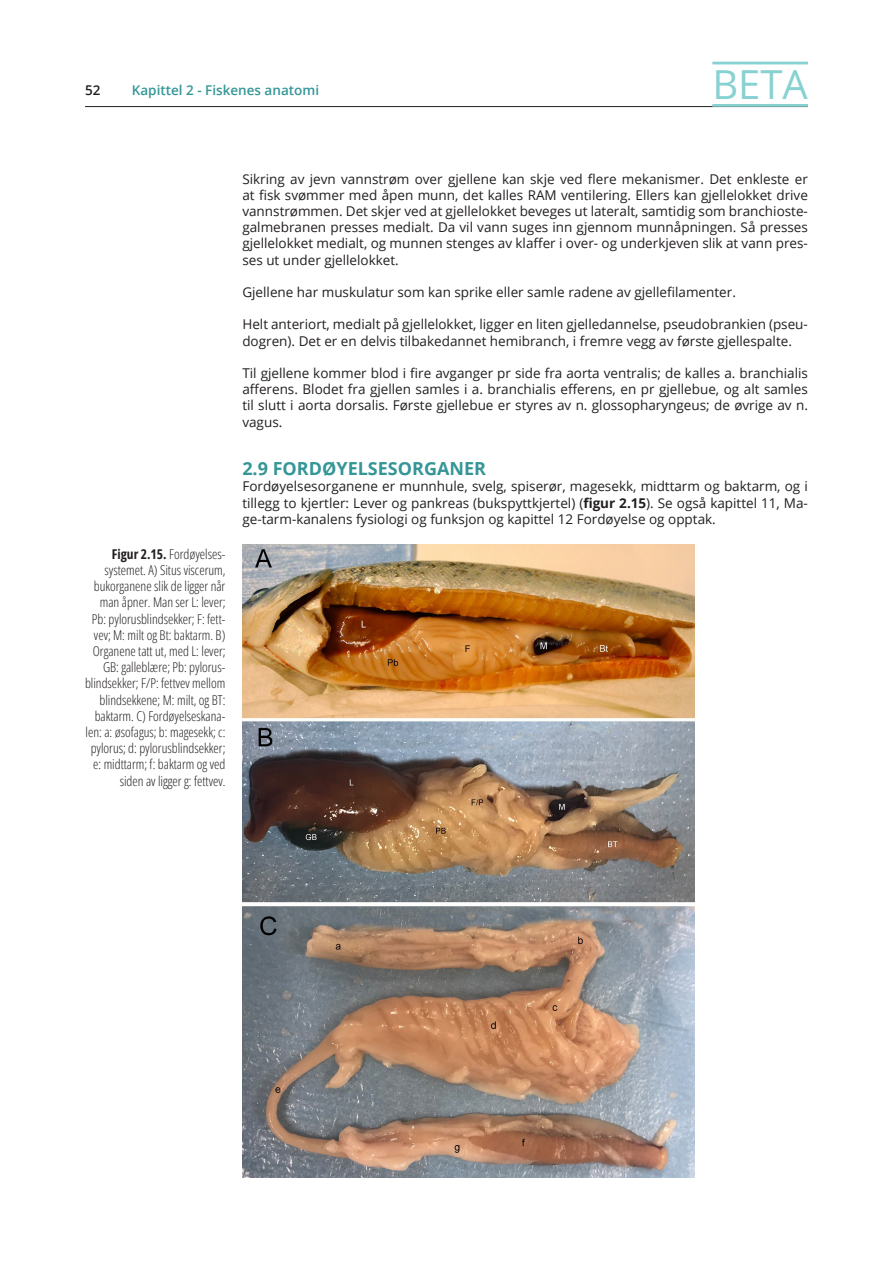
<style>
.page{position:relative;width:893px;height:1263px;background:#fff}
.page>*{position:absolute;margin:0;border:0;box-sizing:border-box;transform-origin:0 0}
.t1{font:40.05px "Open Sans";color:#88d1d1}
.t2{font:700 18px "Open Sans";color:#359697}
.t3{font:13.5px/16.2px "Open Sans";color:#231f20;text-align:justify}
.t4{font:300 13.5px/16.2px "Open Sans Condensed";color:#231f20;text-align:right}
.t5{font:600 13.5px "Open Sans";color:#359697}
.t6{font:600 13.5px "Open Sans";color:#231f20}
.s1{font-weight:700}
</style>
<div class="page">
<hr style="left:85px;top:106px;width:723px;height:1px;background:#231f20">
<hr style="left:712px;top:62px;width:96px;height:2px;background:#88d1d1">
<hr style="left:712px;top:104px;width:96px;height:3px;background:#88d1d1">
<img style="left:242px;top:544px;width:453px;height:634px">
<p class="t6" style="left:85px;top:81px;width:17px">52</p>
<p class="t5" style="left:132px;top:81px;width:189px">Kapittel 2 - Fiskenes anatomi</p>
<h1 class="t1" style="left:712px;top:57px;width:97px">BETA</h1>
<p class="t4" style="left:85px;top:545px;width:142px"><span class="s1">Figur 2.15.</span> Fordøyelses&shy;systemet. A) Situs viscerum, bukorganene slik de ligger når man åpner. Man ser L: lever;<br>Pb: pylorusblindsekker; F: fett&shy;vev; M: milt og Bt: baktarm. B)<br>Organene tatt ut, med L: lever;<br>GB: galleblære; Pb: pylorus&shy;blindsekker; F/P: fettvev mellom blindsekkene; M: milt, og BT: baktarm. C) Fordøyelseskana&shy;len: a: øsofagus; b: magesekk; c: pylorus; d: pylorusblindsekker; e: midttarm; f: baktarm og ved siden av ligger g: fettvev.</p>
<p class="t3" style="left:242px;top:170px;width:567px">Sikring av jevn vannstrøm over gjellene kan skje ved flere mekanismer. Det enkleste er at fisk svømmer med åpen munn, det kalles RAM ventilering. Ellers kan gjellelokket drive vannstrømmen. Det skjer ved at gjellelokket beveges ut lateralt, samtidig som branchioste&shy;galmebranen presses medialt. Da vil vann suges inn gjennom munnåpningen. Så presses gjellelokket medialt, og munnen stenges av klaffer i over- og underkjeven slik at vann pres&shy;ses ut under gjellelokket.</p>
<p class="t3" style="left:242px;top:284px;width:495px">Gjellene har muskulatur som kan sprike eller samle radene av gjellefilamenter.</p>
<p class="t3" style="left:242px;top:316px;width:567px">Helt anteriort, medialt på gjellelokket, ligger en liten gjelledannelse, pseudobrankien (pseu&shy;dogren). Det er en delvis tilbakedannet hemibranch, i fremre vegg av første gjellespalte.</p>
<p class="t3" style="left:242px;top:365px;width:567px">Til gjellene kommer blod i fire avganger pr side fra aorta ventralis; de kalles a. branchialis afferens. Blodet fra gjellen samles i a. branchialis efferens, en pr gjellebue, og alt samles til slutt i aorta dorsalis. Første gjellebue er styres av n. glossopharyngeus; de øvrige av n. vagus.</p>
<h2 class="t2" style="left:242px;top:456px;width:245px">2.9 FORDØYELSESORGANER</h2>
<p class="t3" style="left:242px;top:478px;width:567px">Fordøyelsesorganene er munnhule, svelg, spiserør, magesekk, midttarm og baktarm, og i tillegg to kjertler: Lever og pankreas (bukspyttkjertel) (<span class="s1">figur 2.15</span>). Se også kapittel 11, Ma&shy;ge-tarm-kanalens fysiologi og funksjon og kapittel 12 Fordøyelse og opptak.</p>
</div>
